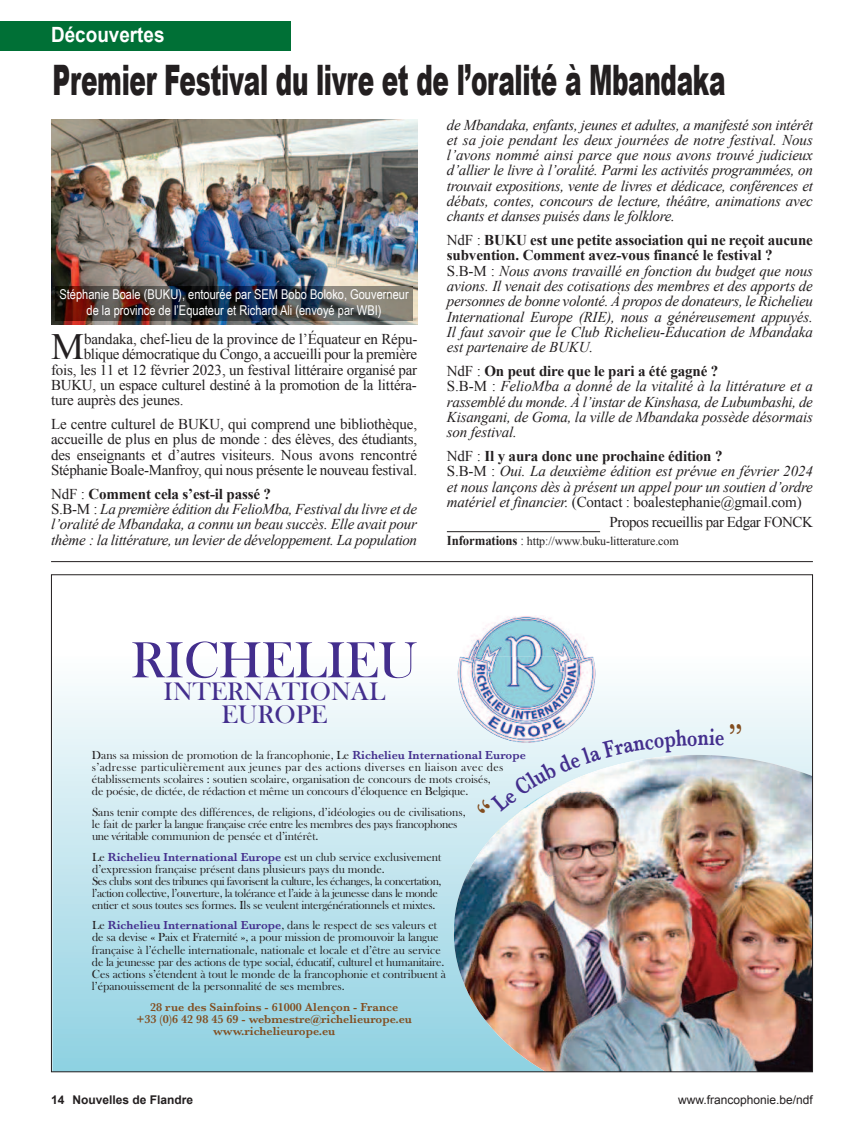
<style>
.page{position:relative;width:864px;height:1136px;background:#fff}
.page>*{position:absolute;margin:0;border:0;box-sizing:border-box;transform-origin:0 0}
.t1{font:52.5px "Bask Old Face";color:#432e8d}
.t2{font:900 42px "Arial";letter-spacing:-.015em;color:#231f20;scale:.59 1}
.t3{font:37.05px "Times New Roman";color:#231f20}
.t4{font:600 31.35px "Baskerville";color:#824d1f;scale:.77 1}
.t5{font:26.25px/22.8px "Bask Old Face";color:#432e8d;text-align:center}
.t6{font:600 24.45px "Baskerville";color:#432e8d;scale:.77 1}
.t7{font:700 21px "Arial";color:#fff;scale:.9 1}
.t8{font:italic 15px/15.3px "Times New Roman";letter-spacing:-.01em;color:#231f20}
.t9{font:15px/15.3px "Times New Roman";letter-spacing:-.02em;color:#231f20;text-align:justify}
.t10{font:13.5px/16.2px "Arial Narrow";color:#fff;text-align:center}
.t11{font:12px/12px "Bask Old Face";color:#231f20}
.t12{font:600 12px/12px "Baskerville";color:#824d1f;text-align:center}
.t13{font:12px "Times New Roman";letter-spacing:-.01em;color:#231f20}
.t14{font:12px "Arial";color:#231f20}
.t15{font:700 12px "Arial";color:#231f20}
.s1{font-style:normal}
.s2{font-weight:700;font-style:normal}
.s3{font-weight:700;font-size:13.5px}
.s4{font-size:13.5px}
.s5{font-family:"Baskerville";font-weight:600;color:#432e8d}
</style>
<div class="page">
<div style="left:0;top:21px;width:291px;height:30px;background:#007036"></div>
<svg style="left:53px;top:668px;width:757px;height:401px;background:#c8e7f0"></svg>
<img style="left:453px;top:807px;width:258px;height:262px">
<img style="left:711px;top:755px;width:99px;height:314px">
<img style="left:467px;top:616px;width:119px;height:40px">
<img style="left:457px;top:656px;width:138px;height:86px">
<hr style="left:51px;top:561px;width:761px;height:1px;background:#231f20">
<hr style="left:446px;top:531px;width:154px;height:1px;background:#231f20">
<img style="left:51px;top:119px;width:366px;height:206px">
<img style="left:55px;top:287px;width:357px;height:34px">
<img style="left:475px;top:729px;width:233px;height:85px">
<svg style="left:715px;top:734px;width:8px;height:11px"></svg>
<h3 class="t7" style="left:51px;top:23px;width:128px">Découvertes</h3>
<h2 class="t2" style="left:53px;top:49px;width:1141px">Premier Festival du livre et de l’oralité à Mbandaka</h2>
<p class="t10" style="left:59px;top:286px;width:350px">Stéphanie Boale (BUKU), entourée par SEM Bobo Boloko, Gouverneur de la province de l’Equateur et Richard Ali (envoyé par WBI)</p>
<h3 class="t3" style="left:51px;top:326px;width:34px">M</h3>
<p class="t9" style="left:84px;top:331px;width:335px">bandaka, chef-lieu de la province de l’Équateur en Répu-</p>
<p class="t9" style="left:84px;top:347px;width:335px">blique démocratique du Congo, a accueilli pour la première</p>
<p class="t9" style="left:51px;top:362px;width:367px">fois, les 11 et 12 février 2023, un festival littéraire organisé par</p>
<p class="t9" style="left:51px;top:377px;width:367px">BUKU, un espace culturel destiné à la promotion de la littéra-</p>
<p class="t9" style="left:51px;top:392px;width:134px">ture auprès des jeunes.</p>
<p class="t9" style="left:51px;top:416px;width:367px">Le centre culturel de BUKU, qui comprend une bibliothèque, accueille de plus en plus de monde : des élèves, des étudiants, des enseignants et d’autres visiteurs. Nous avons rencontré Stéphanie Boale-Manfroy, qui nous présente le nouveau festival.</p>
<p class="t8" style="left:51px;top:486px;width:367px"><span class="s1">NdF :</span> <span class="s2">Comment cela s’est-il passé ?<br></span><span class="s1">S.B-M :</span> La première édition du FelioMba, Festival du livre et de l’oralité de Mbandaka, a connu un beau succès. Elle avait pour thème : la littérature, un levier de développement. La population</p>
<p class="t8" style="left:446px;top:117px;width:367px;text-align:justify">de Mbandaka, enfants, jeunes et adultes, a manifesté son intérêt et sa joie pendant les deux journées de notre festival. Nous l’avons nommé ainsi parce que nous avons trouvé judicieux d’allier le livre à l’oralité. Parmi les activités programmées, on trouvait expositions, vente de livres et dédicace, conférences et débats, contes, concours de lecture, théâtre, animations avec chants et danses puisés dans le folklore.</p>
<p class="t8" style="left:446px;top:232px;width:367px"><span class="s1">NdF :</span> <span class="s2">BUKU est une petite association qui ne reçoit aucune subvention. Comment avez-vous financé le festival ?<br></span><span class="s1">S.B-M :</span> Nous avons travaillé en fonction du budget que nous avions. Il venait des cotisations des membres et des apports de personnes de bonne volonté. À propos de donateurs, le Richelieu International Europe (RIE), nous a généreusement appuyés.<br>Il faut savoir que le Club Richelieu-Éducation de Mbandaka est partenaire de BUKU.</p>
<p class="t8" style="left:446px;top:363px;width:367px"><span class="s1">NdF :</span> <span class="s2">On peut dire que le pari a été gagné ?<br></span><span class="s1">S.B-M :</span> FelioMba a donné de la vitalité à la littérature et a rassemblé du monde. À l’instar de Kinshasa, de Lubumbashi, de Kisangani, de Goma, la ville de Mbandaka possède désormais son festival.</p>
<p class="t8" style="left:446px;top:448px;width:367px"><span class="s1">NdF :</span> <span class="s2">Il y aura donc une prochaine édition ?<br></span><span class="s1">S.B-M :</span> Oui. La deuxième édition est prévue en février 2024 et nous lançons dès à présent un appel pour un soutien d’ordre matériel et financier. <span class="s1">(Contact : boalestephanie@gmail.com)</span></p>
<p class="t9" style="left:609px;top:514px;width:205px">Propos recueillis par Edgar FONCK</p>
<p class="t13" style="left:446px;top:534px;width:233px"><span class="s3">Informations</span> <span class="s4">:</span> http://www.buku-litterature.com</p>
<h1 class="t1" style="left:131px;top:628px;width:288px">RICHELIEU</h1>
<h3 class="t5" style="left:163px;top:679px;width:223px">INTERNATIONAL<br>EUROPE</h3>
<p class="t11" style="left:92px;top:748px;width:435px">Dans sa mission de promotion de la francophonie, Le <span class="s5">Richelieu International Europe </span>s’adresse particulièrement aux jeunes par des actions diverses en liaison avec des établissements scolaires : soutien scolaire, organisation de concours de mots croisés,<br>de poésie, de dictée, de rédaction et même un concours d’éloquence en Belgique.</p>
<p class="t11" style="left:92px;top:805px;width:375px">Sans tenir compte des différences, de religions, d’idéologies ou de civilisations, le fait de parler la langue française crée entre les membres des pays francophones une véritable communion de pensée et d’intérêt.</p>
<p class="t11" style="left:92px;top:850px;width:351px">Le <span class="s5">Richelieu International Europe</span> est un club service exclusivement d’expression française présent dans plusieurs pays du monde.<br>Ses clubs sont des tribunes qui favorisent la culture, les échanges, la concertation, l’action collective, l’ouverture, la tolérance et l’aide à la jeunesse dans le monde entier et sous toutes ses formes. Ils se veulent intergénérationnels et mixtes.</p>
<p class="t11" style="left:92px;top:919px;width:355px">Le <span class="s5">Richelieu International Europe</span>, dans le respect de ses valeurs et de sa devise « Paix et Fraternité », a pour mission de promouvoir la langue française à l’échelle internationale, nationale et locale et d’être au service de la jeunesse par des actions de type social, éducatif, culturel et humanitaire.<br>Ces actions s’étendent à tout le monde de la francophonie et contribuent à l’épanouissement de la personnalité de ses membres.</p>
<p class="t12" style="left:136px;top:1000px;width:277px">28 rue des Sainfoins - 61000 Alençon - France<br>+33 (0)6 42 98 45 69 - webmestre@richelieurope.eu www.richelieurope.eu</p>
<h3 class="t6" style="left:708px;top:722px;width:9px">i</h3>
<h3 class="t4" style="left:742px;top:742px;width:19px;rotate:-180deg">“</h3>
<p class="t15" style="left:51px;top:1092px;width:143px">14 Nouvelles de Flandre</p>
<p class="t14" style="left:677px;top:1092px;width:136px">www.francophonie.be/ndf</p>
</div>
